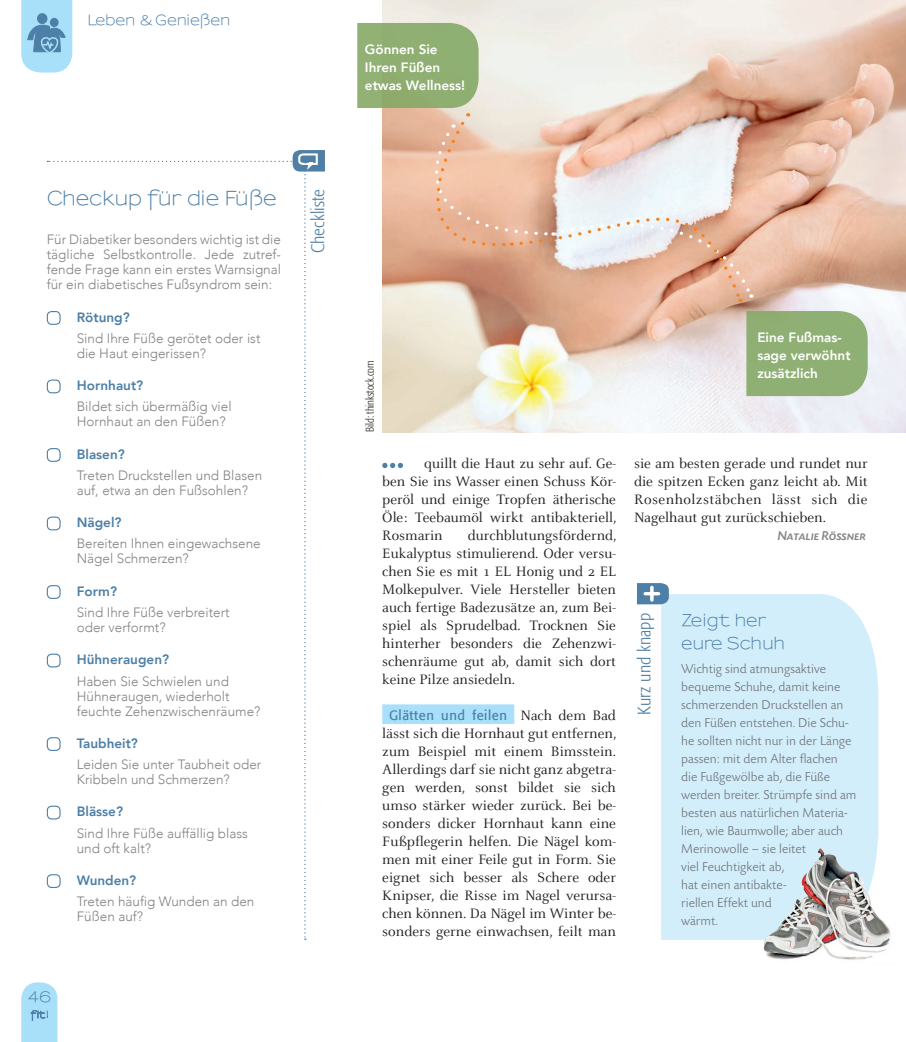
<style>
.page{position:relative;width:906px;height:1042px;background:#fff}
.page>*{position:absolute;margin:0;border:0;box-sizing:border-box;transform-origin:0 0}
.t1{font:600 19.5px "Sansumi";color:#4d7fa7}
.t2{font:300 condensed 18px "Formata";letter-spacing:.01em;color:#4d7fa7}
.t3{font:600 16.5px/22.6px "Sansumi";color:#4d7fa7}
.t4{font:15px/18px "Celeste";color:#231f20;text-align:justify}
.t5{font:600 15px "Sansumi";color:#4d7fa7}
.t6{font:600 14.25px "Sansumi";color:#4d7fa7}
.t7{font:300 13.5px/15px "Avenir";color:#808285}
.t8{font:300 13.5px/18px "Today SBOP";color:#6c6d70}
.t9{font:800 13.5px "Avenir";color:#4d7fa7}
.t10{font:800 13.5px/18px "Avenir";color:#fff}
.t11{font:13.5px "Formata";letter-spacing:.04em;color:#4d7fa7;scale:.96 1}
.t12{font:13.5px "Today SBOP Medium Italic SC";letter-spacing:-.01em;color:#808285}
.t13{font:300 condensed 11.25px "Formata";letter-spacing:-.005em;color:#231f20;scale:.93 1}
.s1{font-family:"Celeste";font-size:15px;color:#231f20}
</style>
<div class="page">
<img style="left:382px;top:0;width:524px;height:432px">
<svg style="left:21px;top:982px;width:36px;height:60px"></svg>
<svg style="left:21px;top:0;width:51px;height:72px"></svg>
<div style="left:382px;top:704px;width:132px;height:20px;background:#a8dff9"></div>
<svg style="left:47px;top:150px;width:278px;height:790px"></svg>
<svg style="left:382px;top:463px;width:21px;height:5px"></svg>
<div style="left:661px;top:594px;width:217px;height:346px;background:#d2eefb"></div>
<svg style="left:637px;top:583px;width:33px;height:22px"></svg>
<div style="left:47px;top:311px;width:14px;height:14px;border:1px solid #4d7fa7;border-radius:4px"></div>
<div style="left:47px;top:379px;width:14px;height:14px;border:1px solid #4d7fa7;border-radius:4px"></div>
<div style="left:47px;top:448px;width:14px;height:14px;border:1px solid #4d7fa7;border-radius:4px"></div>
<div style="left:47px;top:516px;width:14px;height:14px;border:1px solid #4d7fa7;border-radius:4px"></div>
<div style="left:47px;top:585px;width:14px;height:14px;border:1px solid #4d7fa7;border-radius:4px"></div>
<div style="left:47px;top:653px;width:14px;height:14px;border:1px solid #4d7fa7;border-radius:4px"></div>
<div style="left:47px;top:737px;width:14px;height:14px;border:1px solid #4d7fa7;border-radius:4px"></div>
<div style="left:47px;top:805px;width:14px;height:14px;border:1px solid #4d7fa7;border-radius:4px"></div>
<div style="left:47px;top:874px;width:14px;height:14px;border:1px solid #4d7fa7;border-radius:4px"></div>
<img style="left:754px;top:842px;width:137px;height:118px">
<div style="left:746px;top:311px;width:121px;height:85px;background:#8faf74"></div>
<svg style="left:357px;top:23px;width:396px;height:279px"></svg>
<p class="t6" style="left:87px;top:13px;width:145px">Leben &amp; Genießen</p>
<h1 class="t1" style="left:47px;top:188px;width:231px">Checkup für die Füße</h1>
<p class="t7" style="left:47px;top:232px;width:236px;text-align:justify">Für Diabetiker besonders wichtig ist die tägliche Selbstkontrolle. Jede zutref&shy;fende Frage kann ein erstes Warnsignal für ein diabetisches Fußsyndrom sein:</p>
<p class="t9" style="left:77px;top:306px;width:55px">Rötung?</p>
<p class="t7" style="left:77px;top:331px;width:185px">Sind Ihre Fü ße gerötet oder ist die Haut eingerissen?</p>
<p class="t9" style="left:77px;top:375px;width:68px">Hornhaut?</p>
<p class="t7" style="left:77px;top:399px;width:156px">Bildet sich übermäßig viel<br>Hornhaut an den Fü ßen?</p>
<p class="t9" style="left:77px;top:443px;width:50px">Blasen?</p>
<p class="t7" style="left:77px;top:468px;width:187px">Treten Druckstellen und Blasen auf, etwa an den Fußsohlen?</p>
<p class="t9" style="left:77px;top:512px;width:46px">Nägel?</p>
<p class="t7" style="left:77px;top:536px;width:185px">Bereiten Ihnen eingewachsene<br>Nägel Schmerzen?</p>
<p class="t9" style="left:77px;top:580px;width:42px">Form?</p>
<p class="t7" style="left:77px;top:605px;width:154px">Sind Ihre Fü ße verbreitert oder verformt?</p>
<p class="t9" style="left:77px;top:649px;width:94px">Hühneraugen?</p>
<p class="t7" style="left:77px;top:673px;width:185px">Haben Sie Schwielen und<br>Hü hneraugen, wiederholt feuchte Zehenzwischenräume?</p>
<p class="t9" style="left:77px;top:732px;width:63px">Taubheit?</p>
<p class="t7" style="left:77px;top:757px;width:186px">Leiden Sie unter Taubheit oder<br>Kribbeln und Schmerzen?</p>
<p class="t9" style="left:77px;top:801px;width:48px">Blässe?</p>
<p class="t7" style="left:77px;top:825px;width:173px">Sind Ihre Füße auffällig blass und oft kalt?</p>
<p class="t9" style="left:77px;top:869px;width:61px">Wunden?</p>
<p class="t7" style="left:77px;top:894px;width:179px">Treten häufig Wunden an den<br>Fü ßen auf?</p>
<p class="t5" style="left:27px;top:989px;width:26px">46</p>
<p class="t2" style="left:308px;top:253px;width:65px;rotate:-90deg">Checkliste</p>
<p class="t10" style="left:365px;top:40px;width:102px">Gönnen Sie<br>Ihren Füßen etwas Wellness!</p>
<p class="t13" style="left:363px;top:432px;width:78px;rotate:-90deg">Bild: thinkstock.com</p>
<p class="t4" style="left:382px;top:454px;width:236px;text-indent:42px">quillt die Haut zu sehr auf. Ge&shy;ben Sie ins Wasser einen Schuss Kör&shy;peröl und einige Tropfen ätherische Öle: Teebaumöl wirkt antibakteriell, Rosmarin</p>
<p class="t4" style="left:382px;top:526px;width:236px;text-indent:86px">durchblutungsfördernd, Eukalyptus stimulierend. Oder versu&shy;chen Sie es mit 1 EL Honig und 2 EL Molkepulver. Viele Hersteller bieten auch fertige Badezusätze an, zum Bei&shy;spiel als Sprudelbad. Trocknen Sie hinterher besonders die Zehenzwi&shy;schenräume gut ab, damit sich dort keine Pilze ansiedeln.</p>
<p class="t11" style="left:389px;top:707px;width:238px">Glätten und feilen <span class="s1">Nach dem Bad</span></p>
<p class="t4" style="left:382px;top:724px;width:236px">lässt sich die Hornhaut gut entfernen, zum Beispiel mit einem Bimsstein.<br>Allerdings darf sie nicht ganz abgetra&shy;gen werden, sonst bildet sie sich umso stärker wieder zurück. Bei be&shy;sonders dicker Hornhaut kann eine Fußpflegerin helfen. Die Nägel kom&shy;men mit einer Feile gut in Form. Sie eignet sich besser als Schere oder Knipser, die Risse im Nagel verursa&shy;chen können. Da Nägel im Winter be&shy;sonders gerne einwachsen, feilt man</p>
<p class="t10" style="left:757px;top:329px;width:95px">Eine Fußmas&shy;sage verwöhnt zusätzlich</p>
<p class="t4" style="left:634px;top:454px;width:235px">sie am besten gerade und rundet nur die spitzen Ecken ganz leicht ab. Mit Rosenholzstäbchen lässt sich die Nagelhaut gut zurückschieben.</p>
<p class="t12" style="left:777px;top:529px;width:90px">Natalie Rössner</p>
<p class="t2" style="left:634px;top:715px;width:104px;rotate:-90deg">Kurz und knapp</p>
<p class="t3" style="left:681px;top:610px;width:105px">Zeigt her eure Schuh</p>
<p class="t8" style="left:681px;top:660px;width:177px">Wichtig sind atmungsaktive bequeme Schuhe, damit keine schmerzenden Druckstellen an den Füßen entstehen. Die Schu&shy;he sollten nicht nur in der Länge passen: mit dem Alter flachen die Fußgewölbe ab, die Füße werden breiter. Strümpfe sind am besten aus natürlichen Materia&shy;lien, wie Baumwolle; aber auch<br>Merinowolle – sie leitet<br>viel Feuchtigkeit ab,<br>hat einen antibakte-<br>riellen Effekt und<br>wärmt.</p>
</div>
